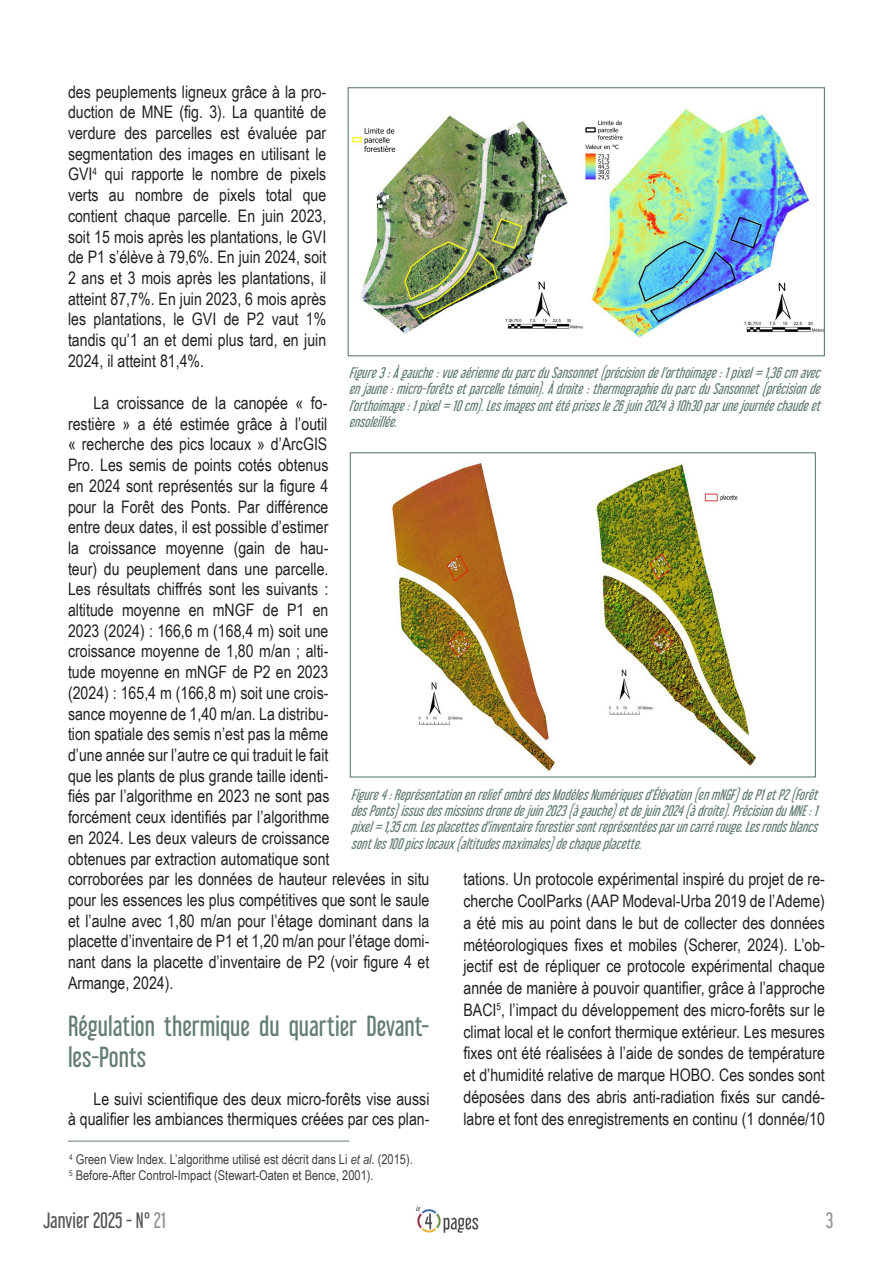
<style>
.page{position:relative;width:893px;height:1263px;background:#fff}
.page>*{position:absolute;margin:0;border:0;box-sizing:border-box;transform-origin:0 0}
.Titre_partie_milieu{font:25.5px/30.6px "Libel Suit Rg";color:#637d70}
.t1{font:19.5px "Libel Suit Rg";color:#57585a}
.t2{font:19.5px "Libel Suit Rg";color:#939598}
.Texte_courant_11_5_p{font:17.25px/20.7px "Arial Narrow";color:#231f20;text-align:justify}
.Commentaire_figure{font:italic 13.5px/16.2px "Libel Suit Rg";color:#637d70;text-align:justify}
.Note_de_bas_de_page{font:13.5px "Arial Narrow";color:#3e3e3f}
.s1{font-style:italic}
.s2{color:#939598}
</style>
<div class="page">
<img style="left:415px;top:1206px;width:64px;height:27px">
<hr style="left:68px;top:1141px;width:281px;height:1px;background:#637d70">
<img style="left:351px;top:109px;width:472px;height:229px">
<div style="left:348px;top:87px;width:477px;height:269px;border:1px solid #637d70"></div>
<img style="left:390px;top:462px;width:367px;height:310px">
<div style="left:350px;top:452px;width:466px;height:325px;border:1px solid #637d70"></div>
<p class="Texte_courant_11_5_p" style="left:68px;top:81px;width:260px">des peuplements ligneux grâce à la pro&shy;duction de MNE (fig. 3). La quantité de verdure des parcelles est évaluée par segmentation des images en utilisant le GVI<sup>4</sup> qui rapporte le nombre de pixels verts au nombre de pixels total que contient chaque parcelle. En juin 2023, soit 15 mois après les plantations, le GVI de P1 s’élève à 79,6%. En juin 2024, soit 2 ans et 3 mois après les plantations, il atteint 87,7%. En juin 2023, 6 mois après les plantations, le GVI de P2 vaut 1% tandis qu’1 an et demi plus tard, en juin 2024, il atteint 81,4%.</p>
<p class="Texte_courant_11_5_p" style="left:68px;top:392px;width:363px;text-align:left;text-indent:26px">La croissance de la canopée « fo-<br>restière » a été estimée grâce à l’outil<br>« recherche des pics locaux » d’ArcGIS<br>Pro. Les semis de points cotés obtenus<br>en 2024 sont représentés sur la figure 4<br>pour la Forêt des Ponts. Par différence<br>entre deux dates, il est possible d’estimer<br>la croissance moyenne (gain de hau-<br>teur) du peuplement dans une parcelle.<br>Les résultats chiffrés sont les suivants :<br>altitude moyenne en mNGF de P1 en<br>2023 (2024) : 166,6 m (168,4 m) soit une<br>croissance moyenne de 1,80 m/an ; alti-<br>tude moyenne en mNGF de P2 en 2023<br>(2024) : 165,4 m (166,8 m) soit une crois-<br>sance moyenne de 1,40 m/an. La distribu-<br>tion spatiale des semis n’est pas la même<br>d’une année sur l’autre ce qui traduit le fait<br>que les plants de plus grande taille identi-<br>fiés par l’algorithme en 2023 ne sont pas<br>forcément ceux identifiés par l’algorithme<br>en 2024. Les deux valeurs de croissance<br>obtenues par extraction automatique sont<br>corroborées par les données de hauteur relevées in situ pour les essences les plus compétitives que sont le saule et l’aulne avec 1,80 m/an pour l’étage dominant dans la placette d’inventaire de P1 et 1,20 m/an pour l’étage domi&shy;nant dans la placette d’inventaire de P2 (voir figure 4 et Armange, 2024).</p>
<p class="Titre_partie_milieu" style="left:68px;top:1008px;width:363px">Régulation thermique du quartier Devant&shy;les-Ponts</p>
<p class="Texte_courant_11_5_p" style="left:68px;top:1087px;width:363px;text-align:right">Le suivi scientifique des deux micro-forêts vise aussi<br>à qualifier les ambiances thermiques créées par ces plan-</p>
<p class="Commentaire_figure" style="left:349px;top:363px;width:478px">Figure3 :Àgauche :vueaérienneduparcduSansonnet(précisiondel’orthoimage :1pixel=1,36cmavec enjaune :micro-forêtsetparcelletémoin).Àdroite :thermographieduparcduSansonnet(précisionde l’orthoimage :1pixel=10cm).Lesimagesontétéprisesle26juin2024à10h30parunejournéechaudeet ensoleillée.</p>
<p class="Commentaire_figure" style="left:351px;top:785px;width:474px">Figure4:ReprésentationenreliefombrédesModèlesNumériquesd’Élévation(enmNGF)deP1etP2(Forêt desPonts)issusdesmissionsdronedejuin2023(àgauche)etdejuin2024(àdroite).PrécisionduMNE :1 pixel =1,35cm.Lesplacettesd’inventaireforestiersontreprésentéesparuncarrérouge.Lesrondsblancs sontles100picslocaux(altitudesmaximales)dechaqueplacette.</p>
<p class="Texte_courant_11_5_p" style="left:463px;top:868px;width:363px;line-height:21.8px">tations. Un protocole expérimental inspiré du projet de re&shy;cherche CoolParks (AAP Modeval-Urba 2019 de l’Ademe) a été mis au point dans le but de collecter des données météorologiques fixes et mobiles (Scherer, 2024). L’ob&shy;jectif est de répliquer ce protocole expérimental chaque année de manière à pouvoir quantifier, grâce à l’approche BACI<sup>5</sup>, l’impact du développement des micro-forêts sur le climat local et le confort thermique extérieur. Les mesures fixes ont été réalisées à l’aide de sondes de température et d’humidité relative de marque HOBO. Ces sondes sont déposées dans des abris anti-radiation fixés sur candé&shy;labre et font des enregistrements en continu (1 donnée/10</p>
<p class="Note_de_bas_de_page" style="left:69px;top:1149px;width:345px"><sup>4</sup> Green View Index. L’algorithme utilisé est décrit dans Li <span class="s1">et al</span>. (2015).</p>
<p class="Note_de_bas_de_page" style="left:69px;top:1166px;width:306px"><sup>5</sup> Before-After Control-Impact (Stewart-Oaten et Bence, 2001).</p>
<p class="t1" style="left:43px;top:1204px;width:124px">Janvier 2025 - N° <span class="s2">21</span></p>
<p class="t2" style="left:826px;top:1204px;width:9px">3</p>
</div>
